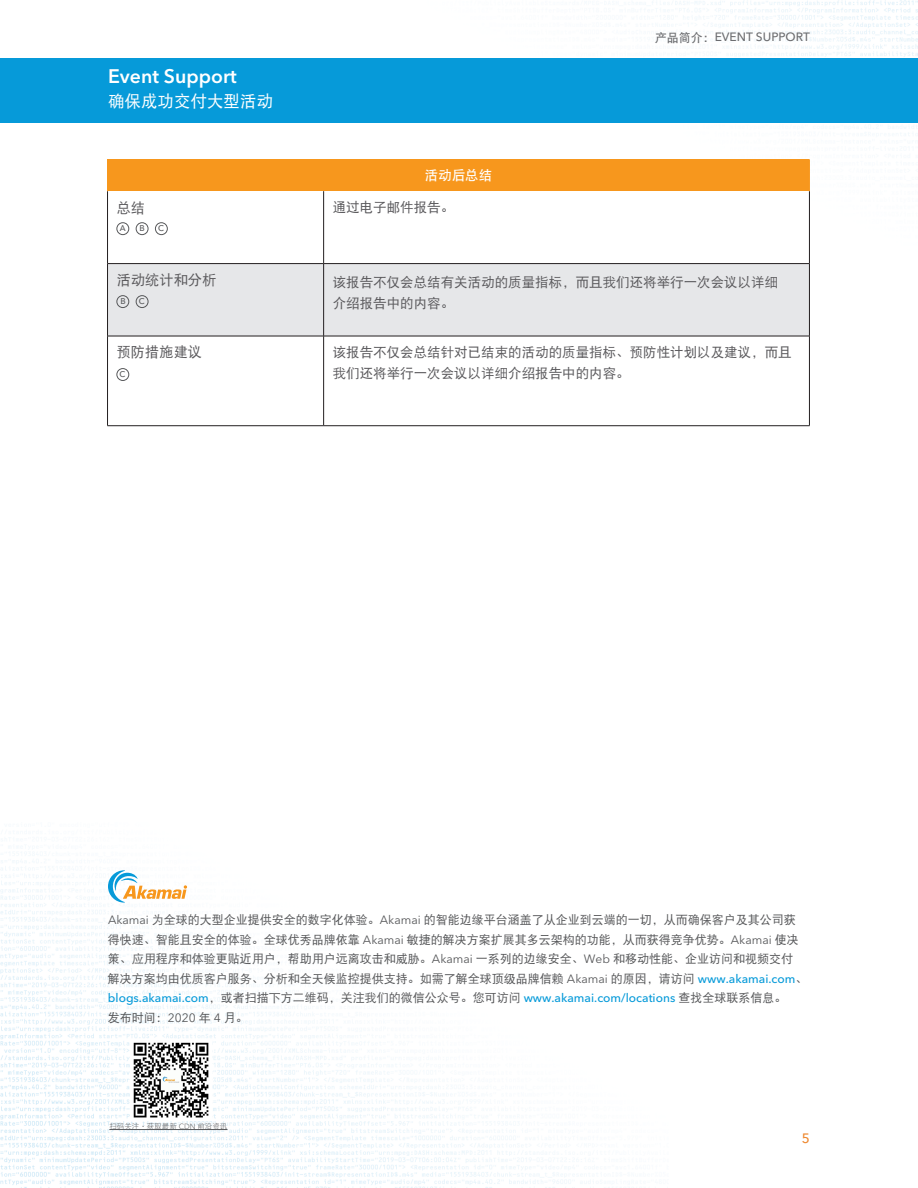
<style>
.page{position:relative;width:918px;height:1188px;background:#fff}
.page>*{position:absolute;margin:0;border:0;box-sizing:border-box;transform-origin:0 0}
.t1{font:600 19.5px "Avenir Next LT Pro";color:#fff}
.t2{font:16.5px "DFP Hei W5";color:#fff}
.t3{font:14.25px "DFP Hei W5";color:#5a595c}
.t4{font:13.5px/21px "DFP Hei W5";color:#5a595c}
.t5{font:13.5px "DFP Hei W7";color:#fff}
.t6{font:500 13.5px "Avenir Next LT Pro";color:#ee882f}
.t7{font:12px/19.5px "DFP Hei W5";color:#57585a}
.t8{font:500 12px "Avenir Next LT Pro";color:#069ad9}
.t9{font:500 12px "Avenir Next LT Pro";color:#6c6d70}
.t10{font:500 8.25px "Avenir Next LT Pro";color:#57585a}
.t11{font:7.5px "DFP Hei W3";color:#57585a}
.s1{font-family:"DFP Hei W7";font-weight:400}
.s2{font-family:"Avenir Next LT Pro"}
.s3{font-family:"Avenir Next LT Pro";font-weight:500;color:#069ad9}
.s4{font-family:"DFP Hei W5";font-weight:400;color:#57585a}
.s5{font-family:"Avenir Next LT Pro";font-weight:300}
</style>
<div class="page">
<img style="left:0;top:0;width:918px;height:1188px">
<div style="left:0;top:58px;width:918px;height:65px;background:#069ad9"></div>
<svg style="left:108px;top:870px;width:79px;height:33px"></svg>
<div style="left:108px;top:159px;width:701px;height:32px;background:#f7971d"></div>
<div style="left:108px;top:264px;width:701px;height:72px;background:#e6e7e9"></div>
<hr style="left:809px;top:191px;width:1px;height:72px;background:#231f20">
<hr style="left:809px;top:264px;width:1px;height:72px;background:#231f20">
<hr style="left:107px;top:336px;width:1px;height:90px;background:#231f20">
<hr style="left:809px;top:336px;width:1px;height:90px;background:#231f20">
<hr style="left:107px;top:425px;width:217px;height:1px;background:#231f20">
<hr style="left:809px;top:159px;width:1px;height:32px;background:#f7971d">
<hr style="left:107px;top:191px;width:1px;height:72px;background:#231f20">
<hr style="left:323px;top:191px;width:1px;height:72px;background:#231f20">
<hr style="left:107px;top:263px;width:217px;height:1px;background:#231f20">
<hr style="left:107px;top:264px;width:1px;height:72px;background:#231f20">
<hr style="left:107px;top:336px;width:217px;height:1px;background:#231f20">
<hr style="left:324px;top:263px;width:486px;height:1px;background:#231f20">
<hr style="left:323px;top:264px;width:1px;height:72px;background:#231f20">
<hr style="left:323px;top:336px;width:1px;height:90px;background:#231f20">
<hr style="left:324px;top:336px;width:486px;height:1px;background:#231f20">
<hr style="left:324px;top:425px;width:486px;height:1px;background:#231f20">
<hr style="left:107px;top:159px;width:1px;height:32px;background:#f7971d">
<div style="left:117px;top:222px;width:12px;height:13px;border:1px solid #57585a;border-radius:50%"></div>
<div style="left:136px;top:222px;width:12px;height:13px;border:1px solid #57585a;border-radius:50%"></div>
<div style="left:155px;top:222px;width:13px;height:13px;border:1px solid #57585a;border-radius:50%"></div>
<div style="left:117px;top:295px;width:12px;height:13px;border:1px solid #57585a;border-radius:50%"></div>
<div style="left:136px;top:295px;width:12px;height:13px;border:1px solid #57585a;border-radius:50%"></div>
<div style="left:117px;top:368px;width:12px;height:13px;border:1px solid #57585a;border-radius:50%"></div>
<img style="left:131px;top:1039px;width:81px;height:81px">
<hr style="left:109px;top:1129px;width:118px;height:1px;background:#57585a">
<h1 class="t1" style="left:108px;top:64px;width:130px">Event Support</h1>
<h2 class="t2" style="left:108px;top:93px;width:166px">确保成功交付大型活动</h2>
<p class="t5" style="left:425px;top:168px;width:69px">活动后总结</p>
<p class="t3" style="left:117px;top:200px;width:30px">总结</p>
<p class="t4" style="left:333px;top:196px;width:123px">通过电子邮件报告。</p>
<p class="t10" style="left:120px;top:223px;width:7px">A</p>
<p class="t10" style="left:140px;top:223px;width:7px">B</p>
<p class="t10" style="left:158px;top:224px;width:7px">C</p>
<p class="t9" style="left:655px;top:30px;width:157px"><span class="s1">产品简介：</span>EVENT SUPPORT</p>
<p class="t3" style="left:117px;top:272px;width:101px">活动统计和分析</p>
<p class="t4" style="left:333px;top:272px;width:447px">该报告不仅会总结有关活动的质量指标，而且我们还将举行一次会议以详细介绍报告中的内容。</p>
<p class="t3" style="left:117px;top:345px;width:87px">预防措施建议</p>
<p class="t4" style="left:333px;top:341px;width:460px">该报告不仅会总结针对已结束的活动的质量指标、预防性计划以及建议，而且我们还将举行一次会议以详细介绍报告中的内容。</p>
<p class="t10" style="left:120px;top:296px;width:7px">B</p>
<p class="t10" style="left:139px;top:297px;width:7px">C</p>
<p class="t10" style="left:120px;top:369px;width:7px">C</p>
<p class="t7" style="left:108px;top:910px;width:701px"><span class="s2">Akamai</span> 为全球的大型企业提供安全的数字化体验。<span class="s2">Akamai</span> 的智能边缘平台涵盖了从企业到云端的一切，从而确保客户及其公司获得快速、智能且安全的体验。全球优秀品牌依靠 <span class="s2">Akamai</span> 敏捷的解决方案扩展其多云架构的功能，从而获得竞争优势。<span class="s2">Akamai</span> 使决策、应用程序和体验更贴近用户，帮助用户远离攻击和威胁。<span class="s2">Akamai</span> 一系列的边缘安全、<span class="s2">Web</span> 和移动性能、企业访问和视频交付解决方案均由优质客户服务、分析和全天候监控提供支持。如需了解全球顶级品牌信赖 <span class="s2">Akamai</span> 的原因，请访问 <span class="s3">www.akamai.com</span>、</p>
<p class="t8" style="left:108px;top:991px;width:680px">blogs.akamai.com<span class="s4">，或者扫描下方二维码，关注我们的微信公众号。您可访问</span> www.akamai.com/locations <span class="s4">查找全球联系信息。</span></p>
<p class="t7" style="left:108px;top:1008px;width:141px">发布时间：<span class="s2">2020</span> 年 <span class="s2">4</span> 月。</p>
<p class="t11" style="left:109px;top:1122px;width:120px">扫码关注·获取最新 <span class="s5">CDN</span> 前沿资讯</p>
<p class="t6" style="left:802px;top:1131px;width:10px">5</p>
</div>
